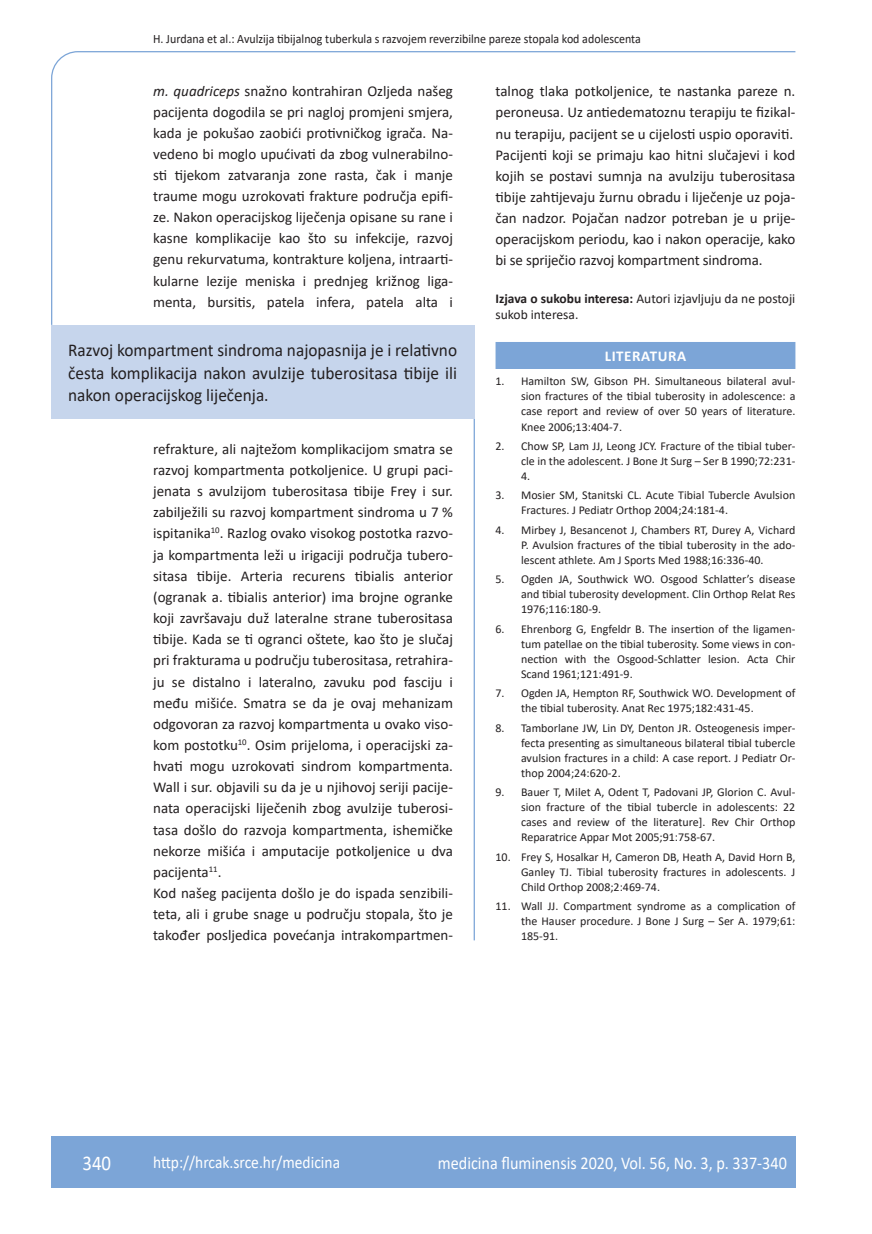
<style>
.page{position:relative;width:872px;height:1234px;background:#fff}
.page>*{position:absolute;margin:0;border:0;box-sizing:border-box;transform-origin:0 0}
.t1{font:21px "Calibri";color:#fff;scale:.9 1}
.anterfile{font:18px/22.5px "Calibri";color:#231f20;text-align:justify;scale:.96 1}
.t2{font:18px "Calibri";color:#fff;scale:.9 1}
.t3{font:17.25px "Calibri";color:#fff;scale:.9 1}
.osnovni_tekst{font:15px/21.1px "Calibri";color:#231f20;text-align:justify}
.naslov_ruler{font:700 15px "Calibri";letter-spacing:.04em;color:#fff}
.izjava{font:13.5px/16.5px "Calibri";color:#231f20}
.glava{font:12.75px "Calibri";color:#231f20;scale:.94 1}
.literatura{font:12px/15px "Calibri";color:#231f20;text-align:justify}
.s1{font-style:italic}
.s2{font-weight:700}
</style>
<div class="page">
<svg style="left:51px;top:51px;width:745px;height:275px"></svg>
<hr style="left:473px;top:418px;width:2px;height:522px;background:#7ca5d7">
<div style="left:51px;top:1135px;width:744px;height:51px;background:#7ca5d7"></div>
<div style="left:495px;top:342px;width:300px;height:27px;background:#7ca5d7"></div>
<div style="left:51px;top:325px;width:423px;height:94px;background:#c6d5ec"></div>
<p class="glava" style="left:153px;top:29px;width:520px">H. Jurdana et al.: Avulzija tibijalnog tuberkula s razvojem reverzibilne pareze stopala kod adolescenta</p>
<p class="osnovni_tekst" style="left:153px;top:80px;width:301px"><span class="s1">m. quadriceps</span> snažno kontrahiran Ozljeda našeg pacijenta dogodila se pri nagloj promjeni smjera, kada je pokušao zaobići protivničkog igrača. Na&shy;vedeno bi moglo upućivati da zbog vulnerabilno&shy;sti tijekom zatvaranja zone rasta, čak i manje traume mogu uzrokovati frakture područja epifi&shy;ze. Nakon operacijskog liječenja opisane su rane i kasne komplikacije kao što su infekcije, razvoj genu rekurvatuma, kontrakture koljena, intraarti&shy;kularne lezije meniska i prednjeg križnog liga&shy;menta, bursitis, patela infera, patela alta i</p>
<p class="osnovni_tekst" style="left:495px;top:80px;width:301px">talnog tlaka potkoljenice, te nastanka pareze n. peroneusa. Uz antiedematoznu terapiju te fizikal&shy;nu terapiju, pacijent se u cijelosti uspio oporaviti.</p>
<p class="osnovni_tekst" style="left:495px;top:144px;width:301px">Pacijenti koji se primaju kao hitni slučajevi i kod kojih se postavi sumnja na avulziju tuberositasa tibije zahtijevaju žurnu obradu i liječenje uz poja&shy;čan nadzor. Pojačan nadzor potreban je u prije&shy;operacijskom periodu, kao i nakon operacije, kako bi se spriječio razvoj kompartment sindroma.</p>
<p class="izjava" style="left:495px;top:290px;width:301px"><span class="s2">Izjava o sukobu interesa:</span> Autori izjavljuju da ne postoji sukob interesa.</p>
<p class="naslov_ruler" style="left:604px;top:345px;width:83px">LITERATURA</p>
<p class="literatura" style="left:521px;top:373px;width:276px;text-indent:-26px">1. Hamilton SW, Gibson PH. Simultaneous bilateral avul&shy;sion fractures of the tibial tuberosity in adolescence: a case report and review of over 50 years of literature.<br>Knee 2006;13:404-7.</p>
<p class="literatura" style="left:521px;top:438px;width:276px;text-indent:-26px">2. Chow SP, Lam JJ, Leong JCY. Fracture of the tibial tuber&shy;cle in the adolescent. J Bone Jt Surg – Ser B 1990;72:231- 4.</p>
<p class="literatura" style="left:521px;top:487px;width:276px;text-indent:-26px">3. Mosier SM, Stanitski CL. Acute Tibial Tubercle Avulsion<br>Fractures. J Pediatr Orthop 2004;24:181-4.</p>
<p class="literatura" style="left:521px;top:522px;width:276px;text-indent:-26px">4. Mirbey J, Besancenot J, Chambers RT, Durey A, Vichard P. Avulsion fractures of the tibial tuberosity in the ado&shy;lescent athlete. Am J Sports Med 1988;16:336-40.</p>
<p class="literatura" style="left:521px;top:571px;width:276px;text-indent:-26px">5. Ogden JA, Southwick WO. Osgood Schlatter’s disease and tibial tuberosity development. Clin Orthop Relat Res 1976;116:180-9.</p>
<p class="literatura" style="left:521px;top:620px;width:276px;text-indent:-26px">6. Ehrenborg G, Engfeldr B. The insertion of the ligamen&shy;tum patellae on the tibial tuberosity. Some views in con&shy;nection with the Osgood-Schlatter lesion. Acta Chir Scand 1961;121:491-9.</p>
<p class="literatura" style="left:521px;top:685px;width:276px;text-indent:-26px">7. Ogden JA, Hempton RF, Southwick WO. Development of the tibial tuberosity. Anat Rec 1975;182:431-45.</p>
<p class="literatura" style="left:521px;top:719px;width:276px;text-indent:-26px">8. Tamborlane JW, Lin DY, Denton JR. Osteogenesis imper&shy;fecta presenting as simultaneous bilateral tibial tubercle avulsion fractures in a child: A case report. J Pediatr Or&shy;thop 2004;24:620-2.</p>
<p class="literatura" style="left:521px;top:784px;width:276px;text-indent:-26px">9. Bauer T, Milet A, Odent T, Padovani JP, Glorion C. Avul&shy;sion fracture of the tibial tubercle in adolescents: 22 cases and review of the literature]. Rev Chir Orthop Reparatrice Appar Mot 2005;91:758-67.</p>
<p class="literatura" style="left:521px;top:848px;width:276px;text-indent:-26px">10. Frey S, Hosalkar H, Cameron DB, Heath A, David Horn B, Ganley TJ. Tibial tuberosity fractures in adolescents. J Child Orthop 2008;2:469-74.</p>
<p class="literatura" style="left:521px;top:898px;width:276px;text-indent:-26px">11. Wall JJ. Compartment syndrome as a complication of the Hauser procedure. J Bone J Surg – Ser A. 1979;61:<br>185-91.</p>
<p class="anterfile" style="left:68px;top:338px;width:406px">Razvoj kompartment sindroma najopasnija je i relativno česta komplikacija nakon avulzije tuberositasa tibije ili nakon operacijskog liječenja.</p>
<p class="osnovni_tekst" style="left:153px;top:438px;width:301px">refrakture, ali najtežom komplikacijom smatra se razvoj kompartmenta potkoljenice. U grupi paci&shy;jenata s avulzijom tuberositasa tibije Frey i sur. zabilježili su razvoj kompartment sindroma u 7 % ispitanika<sup>10</sup>. Razlog ovako visokog postotka razvo&shy;ja kompartmenta leži u irigaciji područja tubero&shy;sitasa tibije. Arteria recurens tibialis anterior (ogranak a. tibialis anterior) ima brojne ogranke koji završavaju duž lateralne strane tuberositasa tibije. Kada se ti ogranci oštete, kao što je slučaj pri frakturama u području tuberositasa, retrahira&shy;ju se distalno i lateralno, zavuku pod fasciju i među mišiće. Smatra se da je ovaj mehanizam odgovoran za razvoj kompartmenta u ovako viso&shy;kom postotku<sup>10</sup>. Osim prijeloma, i operacijski za&shy;hvati mogu uzrokovati sindrom kompartmenta.<br>Wall i sur. objavili su da je u njihovoj seriji pacije&shy;nata operacijski liječenih zbog avulzije tuberosi&shy;tasa došlo do razvoja kompartmenta, ishemičke nekorze mišića i amputacije potkoljenice u dva pacijenta<sup>11</sup>.</p>
<p class="osnovni_tekst" style="left:153px;top:881px;width:301px">Kod našeg pacijenta došlo je do ispada senzibili&shy;teta, ali i grube snage u području stopala, što je također posljedica povećanja intrakompartmen-</p>
<p class="t1" style="left:82px;top:1147px;width:33px">340</p>
<p class="t3" style="left:153px;top:1149px;width:209px">http://hrcak.srce.hr/medicina</p>
<p class="t2" style="left:438px;top:1149px;width:389px">medicina fluminensis 2020, Vol. 56, No. 3, p. 337-340</p>
</div>
